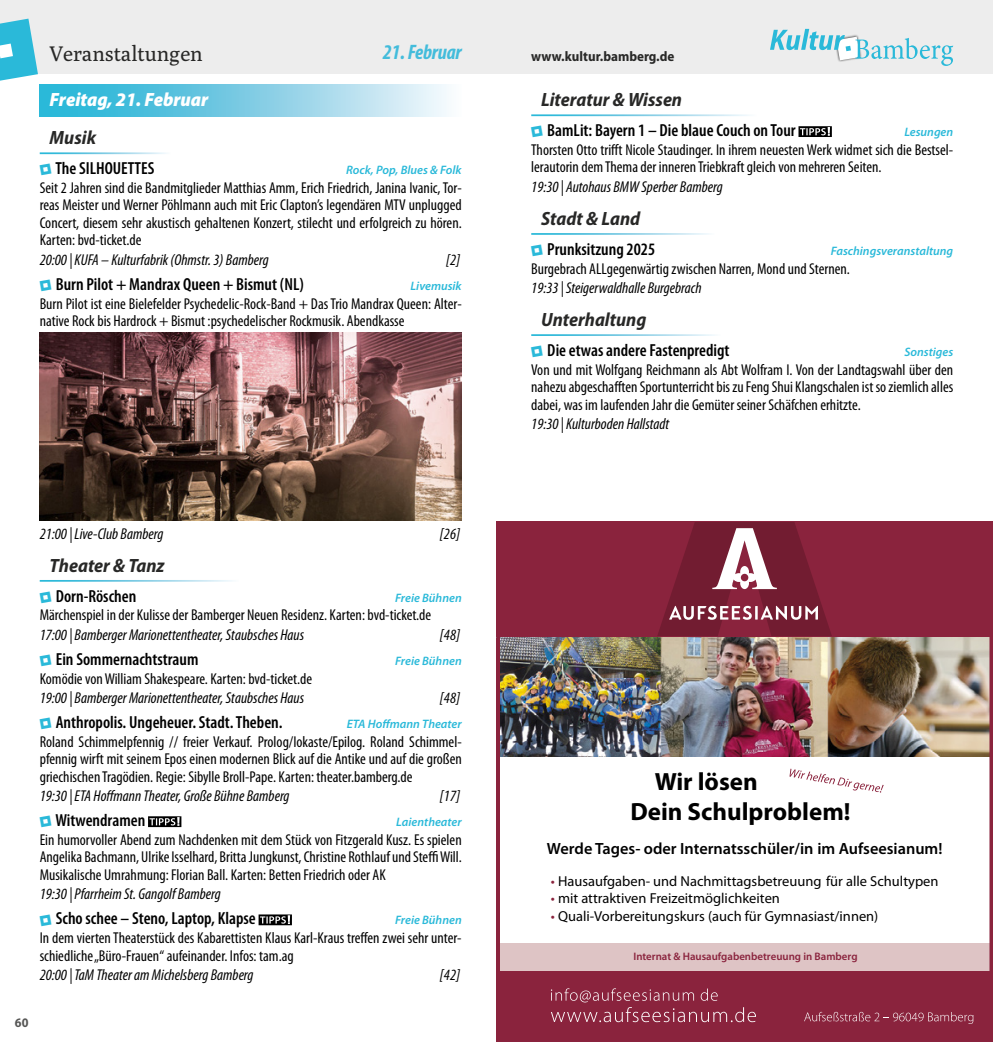
<style>
.page{position:relative;width:993px;height:1042px;background:#fff}
.page>*{position:absolute;margin:0;border:0;box-sizing:border-box;transform-origin:0 0}
.t1{font:700 25.03px/29.9px "Myriad Pro";color:#000}
.t2{font:21px "Poly";letter-spacing:-.01em;color:#282827}
.t3{font:italic 700 condensed 21px "Myriad Pro";letter-spacing:-.01em;color:#43bcdb}
.t4{font:italic 700 semi-condensed 19.25px "Myriad Pro";color:#282827}
.t5{font:italic 900 semi-condensed 19.25px "Myriad Pro";color:#fff}
.t6{font:600 condensed 17.5px "Myriad Pro";color:#000}
.t7{font:600 16.28px "Myriad Pro";color:#000}
.t8{font:condensed 15.75px/17.5px "Myriad Pro";color:#000;text-align:justify}
.t9{font:italic condensed 15.75px "Myriad Pro";color:#000}
.t10{font:14.53px "Myriad Pro";color:#000}
.t11{font:700 semi-condensed 14px "Myriad Pro";color:#282827}
.t12{font:700 semi-condensed 13.12px "Myriad Pro";color:#575756}
.t13{font:italic 600 12.25px "Myriad Pro";color:#2ab9d9}
.t14{font:600 10.85px "Myriad Pro";color:#8a233d}
.s1{font-family:"Kultur.Bamberg Font";font-weight:400;font-stretch:normal;font-size:10.5px;color:#2ab9d9}
.s2{color:#8a233d}
</style>
<div class="page">
<div style="left:40px;top:84px;width:421px;height:32px;background:linear-gradient(to right,#16add3,#f3f4fa)"></div>
<img style="left:40px;top:333px;width:421px;height:188px">
<svg style="left:148px;top:816px;width:33px;height:11px"></svg>
<svg style="left:258px;top:914px;width:34px;height:11px"></svg>
<svg style="left:798px;top:126px;width:33px;height:11px"></svg>
<div style="left:0;top:0;width:992px;height:74px;background:#ededed"></div>
<svg style="left:0;top:19px;width:38px;height:62px"></svg>
<svg style="left:770px;top:29px;width:182px;height:37px"></svg>
<img style="left:496px;top:521px;width:496px;height:518px">
<h2 class="t2" style="left:50px;top:42px;width:155px">Veranstaltungen</h2>
<h2 class="t3" style="left:382px;top:40px;width:80px">21. Februar</h2>
<p class="t11" style="left:531px;top:48px;width:145px">www.kultur.bamberg.de</p>
<p class="t5" style="left:50px;top:89px;width:160px">Freitag, 21. Februar</p>
<p class="t4" style="left:50px;top:127px;width:48px">Musik</p>
<p class="t6" style="left:40px;top:159px;width:116px"><span class="s1">A</span> The SILHOUETTES</p>
<p class="t13" style="left:346px;top:162px;width:117px">Rock, Pop, Blues &amp; Folk</p>
<p class="t8" style="left:40px;top:179px;width:423px">Seit 2 Jahren sind die Bandmitglieder Matthias Amm, Erich Friedrich, Janina Ivanic, Tor&shy;reas Meister und Werner Pöhlmann auch mit Eric Clapton’s legendären MTV unplugged Concert, diesem sehr akustisch gehaltenen Konzert, stilecht und erfolgreich zu hören.<br>Karten: bvd-ticket.de</p>
<p class="t9" style="left:40px;top:250px;width:230px">20:00 | KUFA – Kulturfabrik (Ohmstr. 3) Bamberg</p>
<p class="t9" style="left:446px;top:250px;width:16px">[2]</p>
<p class="t6" style="left:40px;top:274px;width:265px"><span class="s1">A</span> Burn Pilot + Mandrax Queen + Bismut (NL)</p>
<p class="t13" style="left:410px;top:278px;width:53px">Livemusik</p>
<p class="t8" style="left:40px;top:294px;width:423px">Burn Pilot ist eine Bielefelder Psychedelic-Rock-Band + Das Trio Mandrax Queen: Alter&shy;native Rock bis Hardrock + Bismut :psychedelischer Rockmusik. Abendkasse</p>
<p class="t4" style="left:541px;top:89px;width:142px">Literatur &amp; Wissen</p>
<p class="t6" style="left:531px;top:121px;width:266px"><span class="s1">A</span> BamLit: Bayern 1 – Die blaue Couch on Tour</p>
<p class="t13" style="left:904px;top:124px;width:50px">Lesungen</p>
<p class="t8" style="left:531px;top:141px;width:423px">Thorsten Otto trifft Nicole Staudinger. In ihrem neuesten Werk widmet sich die Bestsel&shy;lerautorin dem Thema der inneren Triebkraft gleich von mehreren Seiten.</p>
<p class="t9" style="left:531px;top:177px;width:193px">19:30 | Autohaus BMW Sperber Bamberg</p>
<p class="t4" style="left:541px;top:208px;width:100px">Stadt &amp; Land</p>
<p class="t6" style="left:531px;top:239px;width:125px"><span class="s1">A</span> Prunksitzung 2025</p>
<p class="t13" style="left:830px;top:243px;width:124px">Faschingsveranstaltung</p>
<p class="t8" style="left:531px;top:259px;width:320px">Burgebrach ALLgegenwärtig zwischen Narren, Mond und Sternen.</p>
<p class="t9" style="left:531px;top:278px;width:172px">19:33 | Steigerwaldhalle Burgebrach</p>
<p class="t4" style="left:541px;top:309px;width:107px">Unterhaltung</p>
<p class="t6" style="left:531px;top:341px;width:200px"><span class="s1">A</span> Die etwas andere Fastenpredigt</p>
<p class="t13" style="left:904px;top:344px;width:50px">Sonstiges</p>
<p class="t8" style="left:531px;top:360px;width:423px">Von und mit Wolfgang Reichmann als Abt Wolfram I. Von der Landtagswahl über den nahezu abgeschafften Sportunterricht bis zu Feng Shui Klangschalen ist so ziemlich alles dabei, was im laufenden Jahr die Gemüter seiner Schäfchen erhitzte.</p>
<p class="t9" style="left:531px;top:414px;width:140px">19:30 | Kulturboden Hallstadt</p>
<p class="t9" style="left:40px;top:524px;width:125px">21:00 | Live-Club Bamberg</p>
<p class="t9" style="left:440px;top:524px;width:22px">[26]</p>
<p class="t4" style="left:50px;top:555px;width:116px">Theater &amp; Tanz</p>
<p class="t6" style="left:40px;top:586px;width:98px"><span class="s1">A</span> Dorn-Röschen</p>
<p class="t13" style="left:395px;top:590px;width:68px">Freie Bühnen</p>
<p class="t8" style="left:40px;top:606px;width:393px">Märchenspiel in der Kulisse der Bamberger Neuen Residenz. Karten: bvd-ticket.de</p>
<p class="t9" style="left:40px;top:625px;width:266px">17:00 | Bamberger Marionettentheater, Staubsches Haus</p>
<p class="t9" style="left:440px;top:625px;width:22px">[48]</p>
<p class="t6" style="left:40px;top:649px;width:160px"><span class="s1">A</span> Ein Sommernachtstraum</p>
<p class="t13" style="left:395px;top:653px;width:68px">Freie Bühnen</p>
<p class="t8" style="left:40px;top:669px;width:274px">Komödie von William Shakespeare. Karten: bvd-ticket.de</p>
<p class="t9" style="left:40px;top:688px;width:266px">19:00 | Bamberger Marionettentheater, Staubsches Haus</p>
<p class="t9" style="left:440px;top:688px;width:22px">[48]</p>
<p class="t6" style="left:40px;top:712px;width:244px"><span class="s1">A</span> Anthropolis. Ungeheuer. Stadt. Theben.</p>
<p class="t13" style="left:346px;top:716px;width:116px">ETA Hoffmann Theater</p>
<p class="t8" style="left:40px;top:732px;width:423px">Roland Schimmelpfennig // freier Verkauf. Prolog/Iokaste/Epilog. Roland Schimmel&shy;pfennig wirft mit seinem Epos einen modernen Blick auf die Antike und auf die großen griechischen Tragödien. Regie: Sibylle Broll-Pape. Karten: theater.bamberg.de</p>
<p class="t9" style="left:40px;top:786px;width:251px">19:30 | ETA Hoffmann Theater, Große Bühne Bamberg</p>
<p class="t9" style="left:440px;top:786px;width:22px">[17]</p>
<p class="t6" style="left:40px;top:811px;width:107px"><span class="s1">A</span> Witwendramen</p>
<p class="t13" style="left:396px;top:814px;width:67px">Laientheater</p>
<p class="t8" style="left:40px;top:831px;width:423px">Ein humorvoller Abend zum Nachdenken mit dem Stück von Fitzgerald Kusz. Es spielen Angelika Bachmann, Ulrike Isselhard, Britta Jungkunst, Christine Rothlauf und Steffi Will.<br>Musikalische Umrahmung: Florian Ball. Karten: Betten Friedrich oder AK</p>
<p class="t9" style="left:40px;top:885px;width:182px">19:30 | Pfarrheim St. Gangolf Bamberg</p>
<p class="t6" style="left:40px;top:909px;width:217px"><span class="s1">A</span> Scho schee – Steno, Laptop, Klapse</p>
<p class="t13" style="left:395px;top:912px;width:68px">Freie Bühnen</p>
<p class="t8" style="left:40px;top:929px;width:423px">In dem vierten Theaterstück des Kabarettisten Klaus Karl-Kraus treffen zwei sehr unter&shy;schiedliche „Büro-Frauen“ aufeinander. Infos: tam.ag</p>
<p class="t9" style="left:40px;top:965px;width:215px">20:00 | TaM Theater am Michelsberg Bamberg</p>
<p class="t9" style="left:440px;top:965px;width:22px">[42]</p>
<p class="t12" style="left:15px;top:1015px;width:15px">60</p>
<h1 class="t1" style="left:630px;top:767px;width:221px;text-indent:24px">Wir lösen<br>Dein Schulproblem!</h1>
<p class="t7" style="left:546px;top:839px;width:397px">Werde Tages- oder Internatsschüler/in im Aufseesianum!</p>
<p class="t10" style="left:550px;top:872px;width:389px"><span class="s2">•</span> Hausaufgaben- und Nachmittagsbetreuung für alle Schultypen</p>
<p class="t10" style="left:550px;top:888px;width:230px"><span class="s2">•</span> mit attraktiven Freizeitmöglichkeiten</p>
<p class="t10" style="left:550px;top:907px;width:329px"><span class="s2">•</span> Quali-Vorbereitungskurs (auch für Gymnasiast/innen)</p>
<p class="t14" style="left:633px;top:950px;width:225px">Internat &amp; Hausaufgabenbetreuung in Bamberg</p>
</div>
